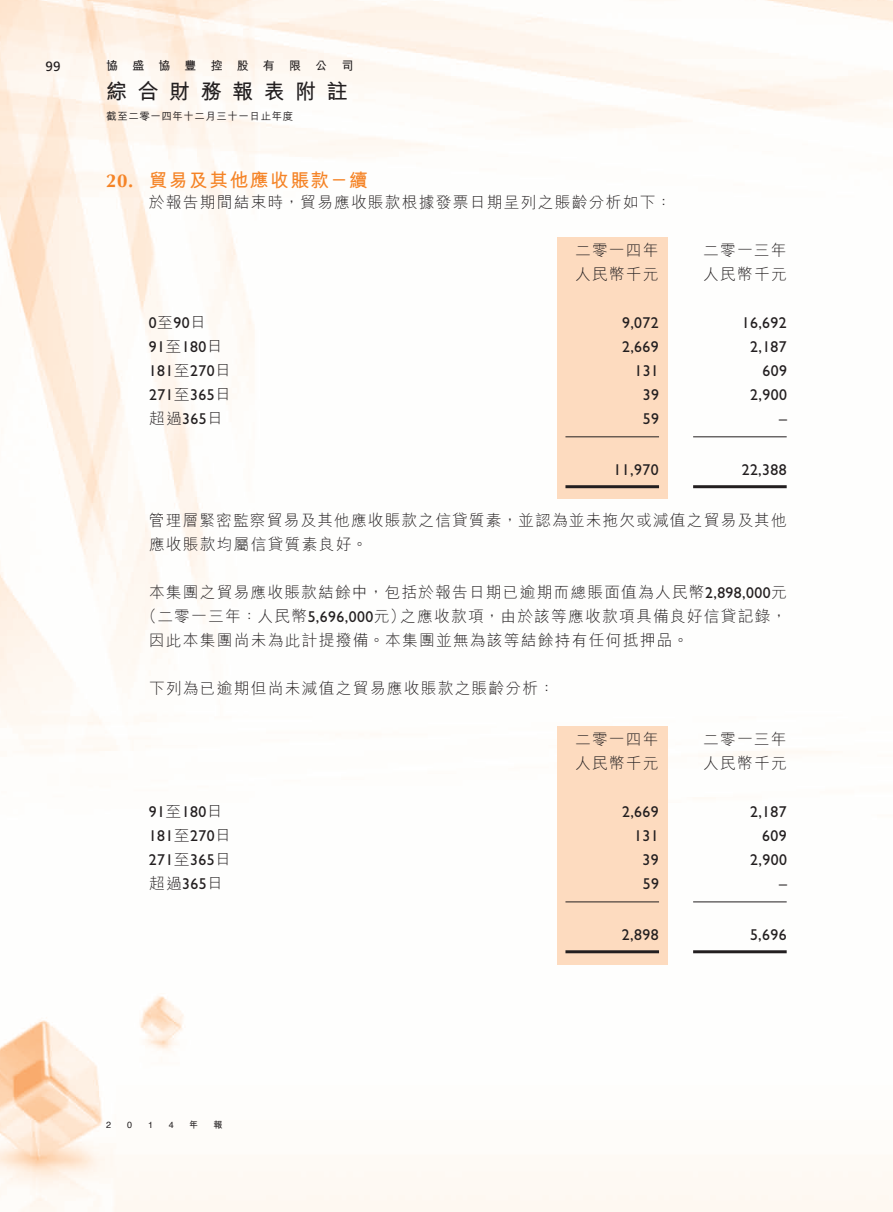
<style>
.page{position:relative;width:893px;height:1212px;background:#fff}
.page>*{position:absolute;margin:0;border:0;box-sizing:border-box;transform-origin:0 0}
.t1{font:700 21px "M Hei HK";letter-spacing:.5em;color:#231f20}
.t2{font:700 18.75px "M Hei HK";letter-spacing:.08em;color:#f58427}
.t3{font:700 18.75px "Optima LT Std";color:#f58427}
.t4{font:300 15.75px/24px "M Hei HK";letter-spacing:.08em;color:#231f20}
.t5{font:15.75px "Gill Sans Std";letter-spacing:.03em;color:#231f20}
.t6{font:13.5px "Frutiger LT Std";color:#231f20}
.t7{font:700 12px "M Hei HK";letter-spacing:1.175em;color:#231f20}
.t8{font:500 10.5px "M Hei HK";letter-spacing:.05em;color:#231f20}
.t9{font:9px "Helvetica";color:#231f20}
.t10{font:700 9px "M Hei HK";color:#231f20}
.s1{font-family:"M Hei HK";font-weight:300}
.s2{font-family:"Gill Sans Std";font-weight:400}
</style>
<div class="page">
<img style="left:0;top:0;width:893px;height:1212px">
<div style="left:557px;top:238px;width:111px;height:261px;background:#fddbbf"></div>
<hr style="left:565px;top:436px;width:94px;height:1px;background:#231f20">
<hr style="left:693px;top:436px;width:94px;height:1px;background:#231f20">
<hr style="left:565px;top:485px;width:94px;height:3px;background:#231f20">
<hr style="left:693px;top:485px;width:94px;height:3px;background:#231f20">
<div style="left:557px;top:727px;width:111px;height:238px;background:#fddbbf"></div>
<hr style="left:565px;top:901px;width:94px;height:1px;background:#231f20">
<hr style="left:693px;top:901px;width:94px;height:1px;background:#231f20">
<hr style="left:565px;top:950px;width:94px;height:3px;background:#231f20">
<hr style="left:693px;top:950px;width:94px;height:3px;background:#231f20">
<p class="t6" style="left:46px;top:58px;width:17px">99</p>
<p class="t7" style="left:106px;top:57px;width:249px">協盛協豐控股有限公司</p>
<h1 class="t1" style="left:106px;top:76px;width:243px">綜合財務報表附註</h1>
<p class="t8" style="left:106px;top:108px;width:188px">截至二零一四年十二月三十一日止年度</p>
<p class="t3" style="left:106px;top:170px;width:29px">20.</p>
<p class="t2" style="left:149px;top:166px;width:220px">貿易及其他應收賬款－續</p>
<p class="t4" style="left:149px;top:190px;width:524px">於報告期間結束時，貿易應收賬款根據發票日期呈列之賬齡分析如下：</p>
<p class="t4" style="left:575px;top:238px;width:85px">二零一四年</p>
<p class="t4" style="left:703px;top:238px;width:85px">二零一三年</p>
<p class="t4" style="left:575px;top:262px;width:85px">人民幣千元</p>
<p class="t4" style="left:703px;top:262px;width:85px">人民幣千元</p>
<p class="t5" style="left:149px;top:314px;width:58px"><span class="s1">至</span>0 90<span class="s1">日</span></p>
<p class="t5" style="left:622px;top:314px;width:38px">9,072</p>
<p class="t5" style="left:742px;top:314px;width:47px">16,692</p>
<p class="t5" style="left:149px;top:338px;width:75px">91<span class="s1">至</span>180<span class="s1">日</span></p>
<p class="t5" style="left:622px;top:338px;width:38px">2,669</p>
<p class="t5" style="left:750px;top:338px;width:38px">2,187</p>
<p class="t5" style="left:149px;top:362px;width:83px">181<span class="s1">至</span>270<span class="s1">日</span></p>
<p class="t5" style="left:634px;top:362px;width:26px">131</p>
<p class="t5" style="left:762px;top:362px;width:26px">609</p>
<p class="t5" style="left:149px;top:386px;width:83px">271<span class="s1">至</span>365<span class="s1">日</span></p>
<p class="t5" style="left:643px;top:386px;width:18px">39</p>
<p class="t5" style="left:750px;top:386px;width:38px">2,900</p>
<p class="t4" style="left:149px;top:406px;width:75px">超過<span class="s2">365</span>日</p>
<p class="t5" style="left:643px;top:410px;width:18px">59</p>
<p class="t5" style="left:779px;top:410px;width:9px">–</p>
<p class="t5" style="left:614px;top:461px;width:47px">11,970</p>
<p class="t4" style="left:149px;top:508px;width:639px">管理層緊密監察貿易及其他應收賬款之信貸質素，並認為並未拖欠或減值之貿易及其他應收賬款均屬信貸質素良好。</p>
<p class="t4" style="left:149px;top:580px;width:639px;text-align:right">本集團之貿易應收賬款結餘中，包括於報告日期已逾期而總賬面值為人民幣<span class="s2">2,898,000</span>元之應收款項，由於該等應收款項具備良好信貸記錄，</p>
<p class="t5" style="left:742px;top:461px;width:47px">22,388</p>
<p class="t4" style="left:149px;top:604px;width:541px;text-indent:-8px">（二零一三年：人民幣<span class="s2">5,696,000</span>元）<br>因此本集團尚未為此計提撥備。本集團並無為該等結餘持有任何抵押品。</p>
<p class="t4" style="left:149px;top:676px;width:407px">下列為已逾期但尚未減值之貿易應收賬款之賬齡分析：</p>
<p class="t4" style="left:575px;top:727px;width:85px">二零一四年</p>
<p class="t4" style="left:703px;top:727px;width:85px">二零一三年</p>
<p class="t4" style="left:575px;top:751px;width:85px">人民幣千元</p>
<p class="t4" style="left:703px;top:751px;width:85px">人民幣千元</p>
<p class="t5" style="left:149px;top:803px;width:75px">91<span class="s1">至</span>180<span class="s1">日</span></p>
<p class="t5" style="left:622px;top:803px;width:38px">2,669</p>
<p class="t5" style="left:750px;top:803px;width:38px">2,187</p>
<p class="t5" style="left:149px;top:827px;width:83px">181<span class="s1">至</span>270<span class="s1">日</span></p>
<p class="t5" style="left:634px;top:827px;width:26px">131</p>
<p class="t5" style="left:762px;top:827px;width:26px">609</p>
<p class="t5" style="left:149px;top:851px;width:83px">271<span class="s1">至</span>365<span class="s1">日</span></p>
<p class="t5" style="left:643px;top:851px;width:18px">39</p>
<p class="t5" style="left:750px;top:851px;width:38px">2,900</p>
<p class="t4" style="left:149px;top:871px;width:75px">超過<span class="s2">365</span>日</p>
<p class="t5" style="left:643px;top:875px;width:18px">59</p>
<p class="t5" style="left:779px;top:875px;width:9px">–</p>
<p class="t5" style="left:622px;top:926px;width:38px">2,898</p>
<p class="t5" style="left:750px;top:926px;width:38px">5,696</p>
<p class="t9" style="left:106px;top:1118px;width:7px">2</p>
<p class="t9" style="left:127px;top:1118px;width:7px">0</p>
<p class="t9" style="left:148px;top:1118px;width:7px">1</p>
<p class="t9" style="left:169px;top:1118px;width:7px">4</p>
<p class="t10" style="left:189px;top:1118px;width:10px">年</p>
<p class="t10" style="left:213px;top:1118px;width:10px">報</p>
</div>
